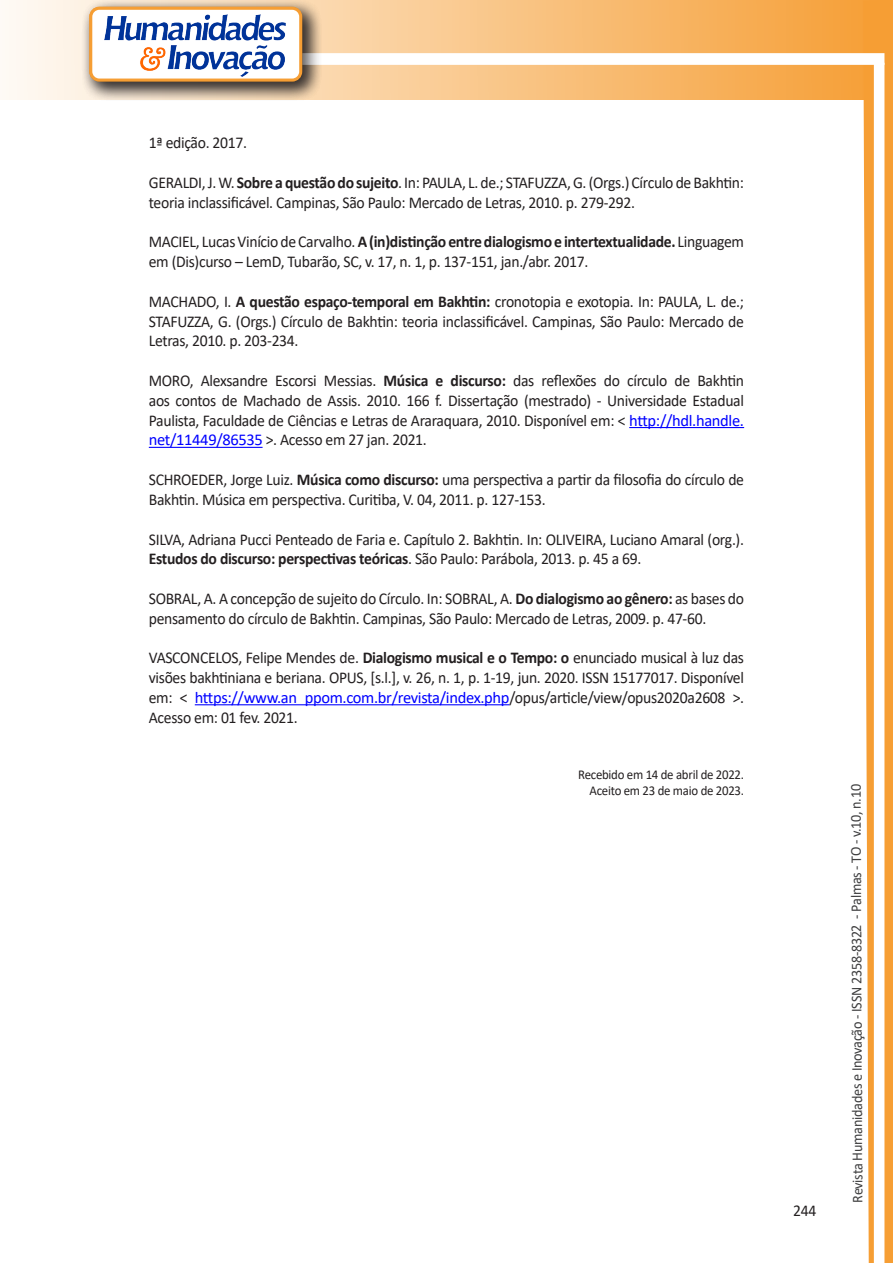
<style>
.page{position:relative;width:893px;height:1263px;background:#fff}
.page>*{position:absolute;margin:0;border:0;box-sizing:border-box;transform-origin:0 0}
.texto{font:16.5px/19.8px "Calibri";letter-spacing:-.02em;color:#231f20;scale:.95 1}
.t1{font:15px "Calibri";letter-spacing:-.025em;color:#3e3e3f;scale:.95 1}
.texto-2{font:13.5px "Calibri";letter-spacing:-.02em;color:#231f20;scale:.95 1}
.s1{font-weight:700}
.s2{color:#00f}
</style>
<div class="page">
<svg style="left:5px;top:0;width:858px;height:100px;background:#f9c484"></svg>
<div style="left:302px;top:53px;width:582px;height:12px;background:#fff;border:2px solid #fff"></div>
<svg style="left:863px;top:0;width:30px;height:1263px"></svg>
<div style="left:81px;top:0;width:241px;height:102px;background:#231f20;opacity:.75"></div>
<div style="left:91px;top:8px;width:210px;height:72px;background:#fff;border-radius:9px"></div>
<img style="left:104px;top:14px;width:181px;height:62px">
<div style="left:89px;top:7px;width:213px;height:75px;border:3px solid #f69e34;border-radius:9px"></div>
<hr style="left:629px;top:427px;width:115px;height:1px;background:#00f">
<hr style="left:149px;top:447px;width:114px;height:1px;background:#00f">
<hr style="left:195px;top:704px;width:314px;height:1px;background:#00f">
<p class="texto" style="left:149px;top:133px;width:105px">1ª edição. 2017.</p>
<p class="texto" style="left:149px;top:172px;width:628px">GERALDI, J. W. <span class="s1">Sobre a questão do sujeito</span>. In: PAULA, L. de.; STAFUZZA, G. (Orgs.) Círculo de Bakhtin: teoria inclassificável. Campinas, São Paulo: Mercado de Letras, 2010. p. 279-292.</p>
<p class="texto" style="left:149px;top:232px;width:628px">MACIEL, Lucas Vinício de Carvalho. <span class="s1">A (in)distinção entre dialogismo e intertextualidade.</span> Linguagem em (Dis)curso – LemD, Tubarão, SC, v. 17, n. 1, p. 137-151, jan./abr. 2017.</p>
<p class="texto" style="left:149px;top:291px;width:628px;text-align:justify">MACHADO, I. <span class="s1">A questão espaço-temporal em Bakhtin:</span> cronotopia e exotopia. In: PAULA, L. de.; STAFUZZA, G. (Orgs.) Círculo de Bakhtin: teoria inclassificável. Campinas, São Paulo: Mercado de Letras, 2010. p. 203-234.</p>
<p class="texto" style="left:149px;top:370px;width:628px;text-align:justify">MORO, Alexsandre Escorsi Messias. <span class="s1">Música e discurso:</span> das reflexões do círculo de Bakhtin aos contos de Machado de Assis. 2010. 166 f. Dissertação (mestrado) - Universidade Estadual Paulista, Faculdade de Ciências e Letras de Araraquara, 2010. Disponível em: &lt; <span class="s2">http://hdl.handle. net/11449/86535</span> &gt;. Acesso em 27 jan. 2021.</p>
<p class="texto" style="left:149px;top:469px;width:628px">SCHROEDER, Jorge Luiz. <span class="s1">Música como discurso:</span> uma perspectiva a partir da filosofia do círculo de<br>Bakhtin. Música em perspectiva. Curitiba, V. 04, 2011. p. 127-153.</p>
<p class="texto" style="left:149px;top:529px;width:628px">SILVA, Adriana Pucci Penteado de Faria e. Capítulo 2. Bakhtin. In: OLIVEIRA, Luciano Amaral (org.).<br><span class="s1">Estudos do discurso: perspectivas teóricas</span>. São Paulo: Parábola, 2013. p. 45 a 69.</p>
<p class="texto" style="left:149px;top:588px;width:628px">SOBRAL, A. A concepção de sujeito do Círculo. In: SOBRAL, A. <span class="s1">Do dialogismo ao gênero:</span> as bases do pensamento do círculo de Bakhtin. Campinas, São Paulo: Mercado de Letras, 2009. p. 47-60.</p>
<p class="texto" style="left:149px;top:647px;width:628px;text-align:justify">VASCONCELOS, Felipe Mendes de. <span class="s1">Dialogismo musical e o Tempo: o</span> enunciado musical à luz das visões bakhtiniana e beriana. OPUS, [s.l.], v. 26, n. 1, p. 1-19, jun. 2020. ISSN 15177017. Disponível em: &lt; <span class="s2">https://www.an ppom.com.br/revista/index.php</span>/opus/article/view/opus2020a2608 &gt;.<br>Acesso em: 01 fev. 2021.</p>
<p class="texto-2" style="left:578px;top:765px;width:176px">Recebido em 14 de abril de 2022.</p>
<p class="texto-2" style="left:590px;top:781px;width:164px">Aceito em 23 de maio de 2023.</p>
<p class="texto" style="left:793px;top:1200px;width:26px">244</p>
<p class="t1" style="left:846px;top:1203px;width:442px;rotate:-90deg">Revista Humanidades e Inovação - ISSN 2358-8322 - Palmas - TO - v.10, n.10</p>
</div>
